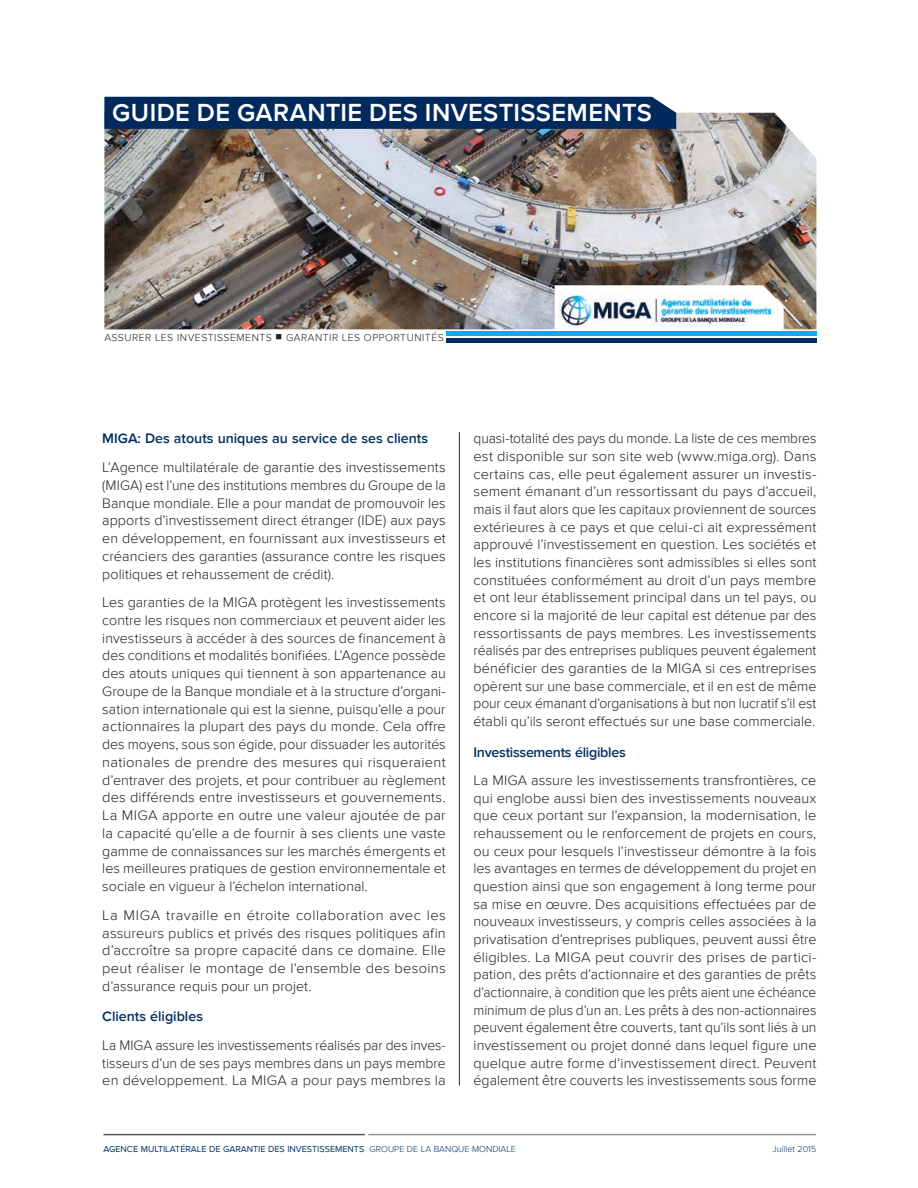
<style>
.page{position:relative;width:918px;height:1188px;background:#fff}
.page>*{position:absolute;margin:0;border:0;box-sizing:border-box;transform-origin:0 0}
.t1{font:600 25.5px "Proxima Nova";letter-spacing:.015em;color:#fff}
.t2{font:300 14.25px/17.7px "Proxima Nova";letter-spacing:.005em;color:#231f20;text-align:justify}
.t3{font:600 14.25px "Proxima Nova";color:#003163}
.t4{font:300 10.5px "Proxima Nova";letter-spacing:.05em;color:#231f20}
.t5{font:9px "Proxima Nova";color:#003163}
.t6{font:300 9px "Proxima Nova";color:#003163}
.s1{font-weight:600;color:#003163}
.s2{font-family:"Koz Min Pr 6 N";font-weight:400}
.s3{font-weight:300}
</style>
<div class="page">
<hr style="left:104px;top:1134px;width:261px;height:1px;background:#57585a">
<hr style="left:368px;top:1134px;width:448px;height:1px;background:#939598">
<img style="left:104px;top:113px;width:712px;height:216px">
<hr style="left:446px;top:332px;width:370px;height:4px;background:#00aeef">
<hr style="left:446px;top:338px;width:370px;height:4px;background:#00295c">
<div style="left:104px;top:97px;width:572px;height:32px;background:#00295c"></div>
<svg style="left:555px;top:285px;width:229px;height:45px"></svg>
<hr style="left:459px;top:432px;width:1px;height:653px;background:#00295c">
<img style="left:559px;top:293px;width:212px;height:34px">
<h1 class="t1" style="left:112px;top:98px;width:541px">GUIDE DE GARANTIE DES INVESTISSEMENTS</h1>
<p class="t4" style="left:104px;top:331px;width:341px">ASSURER LES INVESTISSEMENTS ■ GARANTIR LES OPPORTUNITÉS</p>
<p class="t3" style="left:102px;top:430px;width:327px">MIGA: Des atouts uniques au service de ses clients</p>
<p class="t2" style="left:102px;top:459px;width:345px">L’Agence multilatérale de garantie des investissements (MIGA) est l’une des institutions membres du Groupe de la Banque mondiale. Elle a pour mandat de promouvoir les apports d’investissement direct étranger (IDE) aux pays en développement, en fournissant aux investisseurs et créanciers des garanties (assurance contre les risques politiques et rehaussement de crédit).</p>
<p class="t2" style="left:102px;top:594px;width:345px">Les garanties de la MIGA protègent les investissements contre les risques non commerciaux et peuvent aider les investisseurs à accéder à des sources de financement à des conditions et modalités bonifiées. L’Agence possède des atouts uniques qui tiennent à son appartenance au Groupe de la Banque mondiale et à la structure d’organi&shy;sation internationale qui est la sienne, puisqu’elle a pour actionnaires la plupart des pays du monde. Cela offre des moyens, sous son égide, pour dissuader les autorités nationales de prendre des mesures qui risqueraient d’entraver des projets, et pour contribuer au règlement des différends entre investisseurs et gouvernements.<br>La MIGA apporte en outre une valeur ajoutée de par la capacité qu’elle a de fournir à ses clients une vaste gamme de connaissances sur les marchés émergents et les meilleures pratiques de gestion environnementale et sociale en vigueur à l’échelon international.</p>
<p class="t2" style="left:102px;top:906px;width:345px">La MIGA travaille en étroite collaboration avec les assureurs publics et privés des risques politiques afin d’accroître sa propre capacité dans ce domaine. Elle peut réaliser le montage de l’ensemble des besoins d’assurance requis pour un projet.</p>
<p class="t3" style="left:102px;top:1008px;width:102px">Clients éligibles</p>
<p class="t2" style="left:102px;top:1036px;width:345px">La MIGA assure les investissements réalisés par des inves&shy;tisseurs d’un de ses pays membres dans un pays membre en développement. La MIGA a pour pays membres la</p>
<p class="t2" style="left:474px;top:430px;width:344px">quasi-totalité des pays du monde. La liste de ces membres est disponible sur son site web (www.miga.org). Dans certains cas, elle peut également assurer un investis&shy;sement émanant d’un ressortissant du pays d’accueil, mais il faut alors que les capitaux proviennent de sources extérieures à ce pays et que celui-ci ait expressément approuvé l’investissement en question. Les sociétés et les institutions financières sont admissibles si elles sont constituées conformément au droit d’un pays membre et ont leur établissement principal dans un tel pays, ou encore si la majorité de leur capital est détenue par des ressortissants de pays membres. Les investissements réalisés par des entreprises publiques peuvent également bénéficier des garanties de la MIGA si ces entreprises opèrent sur une base commerciale, et il en est de même pour ceux émanant d’organisations à but non lucratif s’il est établi qu’ils seront effectués sur une base commerciale.</p>
<p class="t2" style="left:474px;top:738px;width:344px;line-height:28.5px"><span class="s1">Investissements éligibles<br></span>La MIGA assure les investissements transfrontières<span class="s2">,</span> ce</p>
<p class="t2" style="left:474px;top:789px;width:344px">qui englobe aussi bien des investissements nouveaux que ceux portant sur l’expansion, la modernisation, le rehaussement ou le renforcement de projets en cours, ou ceux pour lesquels l’investisseur démontre à la fois les avantages en termes de développement du projet en question ainsi que son engagement à long terme pour sa mise en œuvre. Des acquisitions effectuées par de nouveaux investisseurs, y compris celles associées à la privatisation d’entreprises publiques, peuvent aussi être éligibles. La MIGA peut couvrir des prises de partici&shy;pation, des prêts d’actionnaire et des garanties de prêts d’actionnaire, à condition que les prêts aient une échéance minimum de plus d’un an. Les prêts à des non-actionnaires peuvent également être couverts, tant qu’ils sont liés à un investissement ou projet donné dans lequel figure une quelque autre forme d’investissement direct. Peuvent également être couverts les investissements sous forme</p>
<p class="t5" style="left:104px;top:1144px;width:414px">AGENCE MULTILATÉRALE DE GARANTIE DES INVESTISSEMENTS <span class="s3">GROUPE DE LA BANQUE MONDIALE</span></p>
<p class="t6" style="left:773px;top:1144px;width:45px">Juillet 2015</p>
</div>
